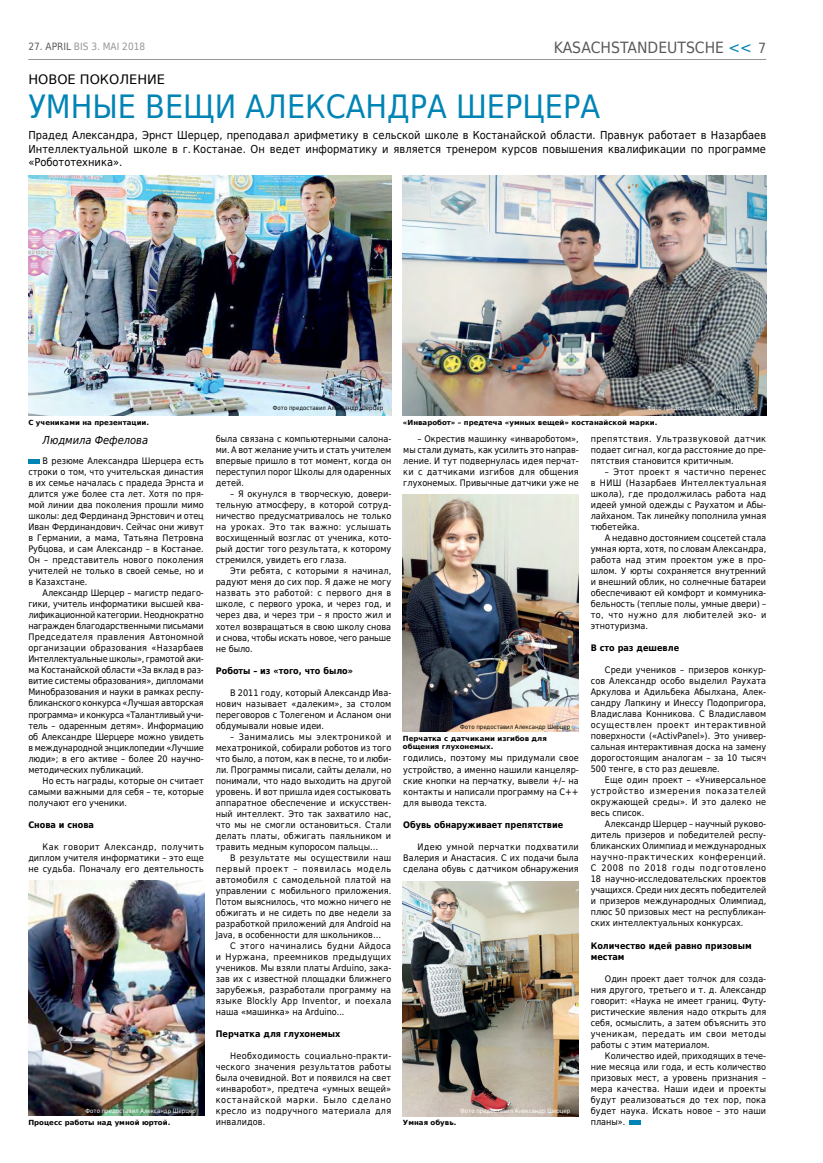
<style>
.page{position:relative;width:823px;height:1163px;background:#fff}
.page>*{position:absolute;margin:0;border:0;box-sizing:border-box;transform-origin:0 0}
.t1{font:32px "DejaVu Sans";color:#0084b6;scale:.9 1}
.t2{font:15.4px "DejaVu Sans";color:#58595b;scale:.91 1}
.t3{font:13px "DejaVu Sans";color:#000}
.t4{font:11px/13.2px "DejaVu Sans Condensed";letter-spacing:.005em;color:#000;text-align:justify}
.t5{font:italic 11px "DejaVu Sans Condensed";color:#000}
.t6{font:10px "DejaVu Sans";color:#939598;scale:.9 1}
.t7{font:9px/11px "DejaVu Sans Condensed";color:#000;text-align:justify}
.t8{font:700 9px/11px "DejaVu Sans Condensed";color:#000}
.t9{font:700 7px/8px "DejaVu Sans";color:#000}
.t10{font:6px "DejaVu Sans Condensed";color:#fff}
.t11{font:6px "DejaVu Sans Condensed";color:#000}
.s1{color:#58595b}
.s2{color:#0084b6}
.s3{font-size:14px}
</style>
<div class="page">
<hr style="left:28px;top:59px;width:737px;height:1px;background:#939598">
<img style="left:403px;top:175px;width:362px;height:240px">
<img style="left:28px;top:175px;width:363px;height:240px">
<img style="left:403px;top:494px;width:175px;height:237px">
<img style="left:403px;top:881px;width:175px;height:235px">
<img style="left:28px;top:880px;width:176px;height:235px">
<div style="left:28px;top:459px;width:12px;height:5px;background:#0084b6"></div>
<div style="left:628px;top:1119px;width:12px;height:5px;background:#0084b6"></div>
<p class="t6" style="left:28px;top:38px;width:131px"><span class="s1">27. APRIL</span> BIS 3. MAI 2018</p>
<h2 class="t2" style="left:553px;top:35px;width:235px">KASACHSTANDEUTSCHE <span class="s2">&lt;&lt;</span> <span class="s3">7</span></h2>
<h3 class="t3" style="left:28px;top:68px;width:138px">НОВОЕ ПОКОЛЕНИЕ</h3>
<h1 class="t1" style="left:28px;top:80px;width:636px">УМНЫЕ ВЕЩИ АЛЕКСАНДРА ШЕРЦЕРА</h1>
<p class="t4" style="left:28px;top:128px;width:739px">Прадед Александра, Эрнст Шерцер, преподавал арифметику в сельской школе в Костанайской области. Правнук работает в Назарбаев Интеллектуальной школе в г. Костанае. Он ведет информатику и является тренером курсов повышения квалификации по программе «Робототехника».</p>
<p class="t11" style="left:273px;top:402px;width:112px">Фото предоставил Александр Шерцер</p>
<p class="t10" style="left:647px;top:402px;width:112px">Фото предоставил Александр Шерцер</p>
<p class="t9" style="left:28px;top:418px;width:122px">С учениками на презентации.</p>
<p class="t9" style="left:403px;top:418px;width:256px">«Инваробот» – предтеча «умных вещей» костанайской марки.</p>
<p class="t7" style="left:403px;top:433px;width:177px;text-indent:14px">– Окрестив машинку «инвароботом», мы стали думать, как усилить это направ&shy;ление. И тут подвернулась идея перчат&shy;ки с датчиками изгибов для общения глухонемых. Привычные датчики уже не</p>
<p class="t7" style="left:216px;top:433px;width:177px">была связана с компьютерными салона&shy;ми. А вот желание учить и стать учителем впервые пришло в тот момент, когда он переступил порог Школы для одаренных детей.</p>
<p class="t7" style="left:216px;top:488px;width:177px;text-indent:14px">– Я окунулся в творческую, довери&shy;тельную атмосферу, в которой сотруд&shy;ничество предусматривалось не только на уроках. Это так важно: услышать восхищенный возглас от ученика, кото&shy;рый достиг того результата, к которому стремился, увидеть его глаза.</p>
<p class="t7" style="left:216px;top:565px;width:177px;text-indent:14px">Эти ребята, с которыми я начинал, радуют меня до сих пор. Я даже не могу назвать это работой: с первого дня в школе, с первого урока, и через год, и через два, и через три – я просто жил и хотел возвращаться в свою школу снова и снова, чтобы искать новое, чего раньше не было.</p>
<p class="t8" style="left:216px;top:664px;width:139px">Роботы – из «того, что было»</p>
<p class="t7" style="left:216px;top:686px;width:177px;text-indent:14px">В 2011 году, который Александр Ива&shy;нович называет «далеким», за столом переговоров с Толегеном и Асланом они обдумывали новые идеи.</p>
<p class="t7" style="left:216px;top:730px;width:177px;text-indent:14px">– Занимались мы электроникой и мехатроникой, собирали роботов из того что было, а потом, как в песне, то и люби&shy;ли. Программы писали, сайты делали, но понимали, что надо выходить на другой уровень. И вот пришла идея состыковать аппаратное обеспечение и искусствен&shy;ный интеллект. Это так захватило нас, что мы не смогли остановиться. Стали делать платы, обжигать паяльником и травить медным купоросом пальцы…</p>
<p class="t7" style="left:216px;top:851px;width:177px;text-indent:14px">В результате мы осуществили наш первый проект – появилась модель автомобиля с самодельной платой на управлении с мобильного приложения.<br>Потом выяснилось, что можно ничего не обжигать и не сидеть по две недели за разработкой приложений для Android на Java, в особенности для школьников…</p>
<p class="t7" style="left:216px;top:939px;width:177px;text-indent:14px">С этого начинались будни Айдоса и Нуржана, преемников предыдущих учеников. Мы взяли платы Arduino, зака&shy;зав их с известной площадки ближнего зарубежья, разработали программу на языке Blockly App Inventor, и поехала наша «машинка» на Arduino...</p>
<p class="t8" style="left:216px;top:1027px;width:126px">Перчатка для глухонемых</p>
<p class="t7" style="left:216px;top:1049px;width:177px;text-indent:14px">Необходимость социально-практи&shy;ческого значения результатов работы была очевидной. Вот и появился на свет «инваробот», предтеча «умных вещей» костанайской марки. Было сделано кресло из подручного материала для инвалидов.</p>
<p class="t5" style="left:43px;top:432px;width:107px">Людмила Фефелова</p>
<p class="t7" style="left:28px;top:455px;width:177px;text-indent:14px">В резюме Александра Шерцера есть строки о том, что учительская династия в их семье началась с прадеда Эрнста и длится уже более ста лет. Хотя по пря&shy;мой линии два поколения прошли мимо школы: дед Фердинанд Эрнстович и отец Иван Фердинандович. Сейчас они живут в Германии, а мама, Татьяна Петровна Рубцова, и сам Александр – в Костанае.<br>Он – представитель нового поколения учителей не только в своей семье, но и в Казахстане.</p>
<p class="t7" style="left:28px;top:587px;width:177px;text-indent:14px">Александр Шерцер – магистр педаго&shy;гики, учитель информатики высшей ква&shy;лификационной категории. Неоднократно награжден благодарственными письмами Председателя правления Автономной организации образования «Назарбаев Интеллектуальные школы», грамотой аки&shy;ма Костанайской области «За вклад в раз&shy;витие системы образования», дипломами Минобразования и науки в рамках респу&shy;бликанского конкурса «Лучшая авторская программа» и конкурса «Талантливый учи&shy;тель – одаренным детям». Информацию об Александре Шерцере можно увидеть в международной энциклопедии «Лучшие люди»; в его активе – более 20 научно&shy;методических публикаций.</p>
<p class="t7" style="left:28px;top:774px;width:177px;text-indent:14px">Но есть награды, которые он считает самыми важными для себя – те, которые получают его ученики.</p>
<p class="t8" style="left:28px;top:818px;width:67px">Снова и снова</p>
<p class="t7" style="left:28px;top:840px;width:177px;text-indent:14px">Как говорит Александр, получить диплом учителя информатики – это еще не судьба. Поначалу его деятельность</p>
<p class="t11" style="left:460px;top:721px;width:112px">Фото предоставил Александр Шерцер</p>
<p class="t9" style="left:403px;top:734px;width:145px">Перчатка с датчиками изгибов для общения глухонемых.</p>
<p class="t7" style="left:403px;top:752px;width:177px">годились, поэтому мы придумали свое устройство, а именно нашили канцеляр&shy;ские кнопки на перчатку, вывели +/– на контакты и написали программу на С++ для вывода текста.</p>
<p class="t8" style="left:403px;top:818px;width:161px">Обувь обнаруживает препятствие</p>
<p class="t7" style="left:403px;top:840px;width:177px;text-indent:14px">Идею умной перчатки подхватили Валерия и Анастасия. С их подачи была сделана обувь с датчиком обнаружения</p>
<p class="t10" style="left:86px;top:1105px;width:112px">Фото предоставил Александр Шерцер</p>
<p class="t10" style="left:460px;top:1105px;width:112px">Фото предоставил Александр Шерцер</p>
<p class="t9" style="left:28px;top:1117px;width:143px">Процесс работы над умной юртой.</p>
<p class="t9" style="left:403px;top:1117px;width:55px">Умная обувь.</p>
<p class="t7" style="left:590px;top:433px;width:177px">препятствия. Ультразвуковой датчик подает сигнал, когда расстояние до пре&shy;пятствия становится критичным.</p>
<p class="t7" style="left:590px;top:466px;width:177px;text-indent:14px">– Этот проект я частично перенес в НИШ (Назарбаев Интеллектуальная школа), где продолжилась работа над идеей умной одежды с Раухатом и Абы&shy;лайханом. Так линейку пополнила умная тюбетейка.</p>
<p class="t7" style="left:590px;top:532px;width:177px;text-indent:14px">А недавно достоянием соцсетей стала умная юрта, хотя, по словам Александра, работа над этим проектом уже в про&shy;шлом. У юрты сохраняется внутренний и внешний облик, но солнечные батареи обеспечивают ей комфорт и коммуника&shy;бельность (теплые полы, умные двери) – то, что нужно для любителей эко- и этнотуризма.</p>
<p class="t8" style="left:590px;top:642px;width:90px">В сто раз дешевле</p>
<p class="t7" style="left:590px;top:664px;width:177px;text-indent:14px">Среди учеников – призеров конкур&shy;сов Александр особо выделил Раухата Аркулова и Адильбека Абылхана, Алек&shy;сандру Лапкину и Инессу Подопригора, Владислава Конникова. С Владиславом осуществлен проект интерактивной поверхности («ActivPanel»). Это универ&shy;сальная интерактивная доска на замену дорогостоящим аналогам – за 10 тысяч 500 тенге, в сто раз дешевле.</p>
<p class="t7" style="left:590px;top:774px;width:177px;text-indent:14px">Еще один проект – «Универсальное устройство измерения показателей окружающей среды». И это далеко не весь список.</p>
<p class="t7" style="left:590px;top:818px;width:177px;text-indent:14px">Александр Шерцер – научный руково&shy;дитель призеров и победителей респу&shy;бликанских Олимпиад и международных научно-практических конференций.<br>С 2008 по 2018 годы подготовлено 18 научно-исследовательских проектов учащихся. Среди них десять победителей и призеров международных Олимпиад, плюс 50 призовых мест на республикан&shy;ских интеллектуальных конкурсах.</p>
<p class="t8" style="left:590px;top:939px;width:162px">Количество идей равно призовым местам</p>
<p class="t7" style="left:590px;top:972px;width:177px;text-indent:14px">Один проект дает толчок для созда&shy;ния другого, третьего и т. д. Александр говорит: «Наука не имеет границ. Футу&shy;ристические явления надо открыть для себя, осмыслить, а затем объяснить это ученикам, передать им свои методы работы с этим материалом.</p>
<p class="t7" style="left:590px;top:1049px;width:177px;text-indent:14px">Количество идей, приходящих в тече&shy;ние месяца или года, и есть количество призовых мест, а уровень признания – мера качества. Наши идеи и проекты будут реализоваться до тех пор, пока будет наука. Искать новое – это наши планы».</p>
</div>
